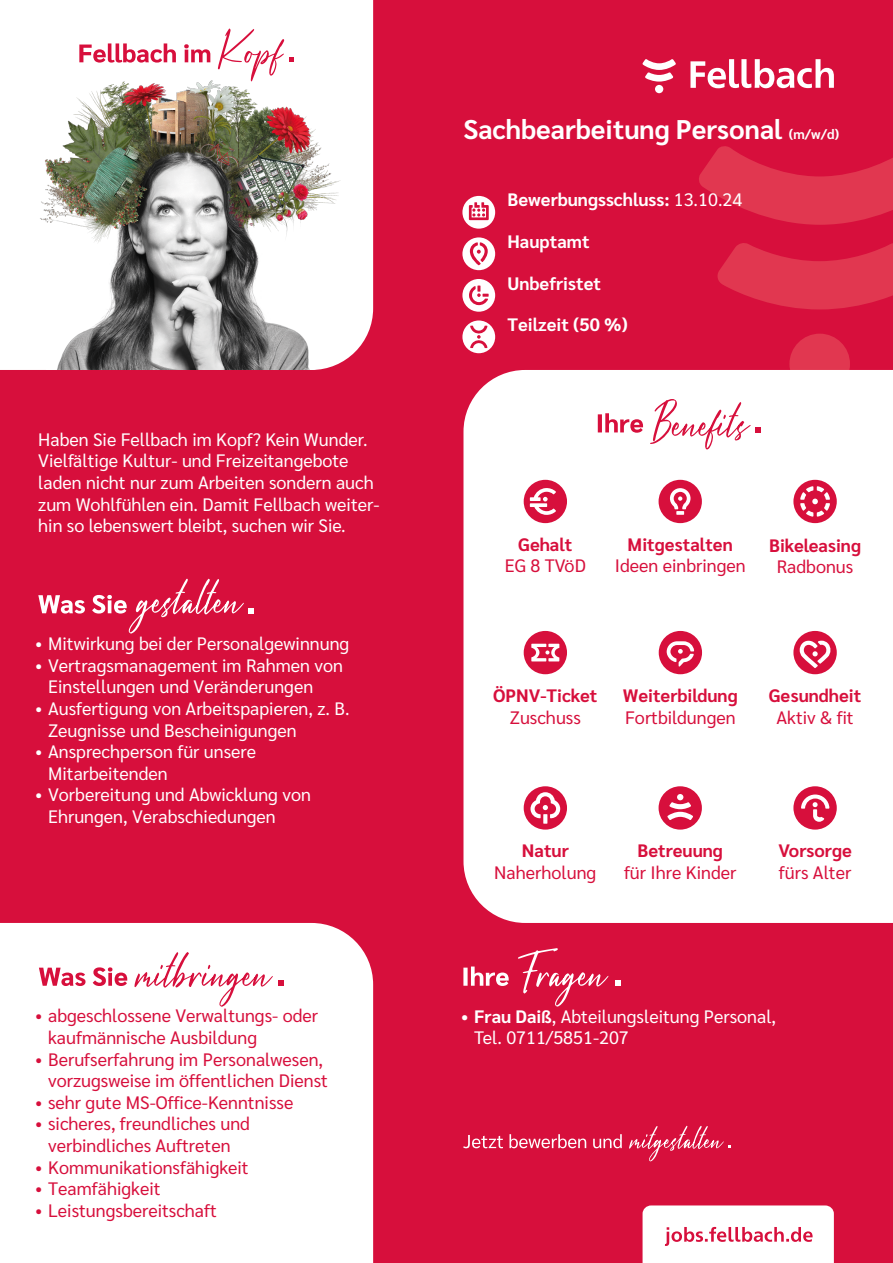
<style>
.page{position:relative;width:893px;height:1263px;background:#d70f3c}
.page>*{position:absolute;margin:0;border:0;box-sizing:border-box;transform-origin:0 0}
.t1{font:700 27px "Sarabun";color:#fff}
.t2{font:18px/21.6px "Sarabun";color:#fff}
.t3{font:18px/21.6px "Sarabun";color:#d70f3c}
.t4{font:700 18px "Sarabun";color:#d70f3c}
.t5{font:700 18px "Sarabun";color:#fff}
.s1{font-size:13.5px}
.s2{font-weight:400}
.s3{font-weight:700}
</style>
<div class="page">
<div style="left:789px;top:334px;width:61px;height:60px;background:#e13750;border-radius:50%"></div>
<svg style="left:717px;top:243px;width:176px;height:66px"></svg>
<svg style="left:699px;top:146px;width:194px;height:79px"></svg>
<div style="left:463px;top:370px;width:430px;height:553px;background:#fff"></div>
<div style="left:0;top:0;width:373px;height:370px;background:#fff"></div>
<div style="left:0;top:923px;width:373px;height:340px;background:#fff"></div>
<svg style="left:643px;top:1205px;width:191px;height:58px;background:#fbeaee"></svg>
<div style="left:793px;top:631px;width:44px;height:43px;background:#d70f3c;border-radius:50%"></div>
<svg style="left:800px;top:640px;width:31px;height:28px"></svg>
<div style="left:524px;top:480px;width:43px;height:43px;background:#d70f3c;border-radius:50%"></div>
<svg style="left:530px;top:488px;width:26px;height:27px"></svg>
<div style="left:659px;top:480px;width:43px;height:43px;background:#d70f3c;border-radius:50%"></div>
<svg style="left:670px;top:488px;width:20px;height:27px"></svg>
<div style="left:659px;top:631px;width:43px;height:43px;background:#d70f3c;border-radius:50%"></div>
<svg style="left:667px;top:641px;width:27px;height:26px"></svg>
<div style="left:524px;top:631px;width:43px;height:43px;background:#d70f3c;border-radius:50%"></div>
<svg style="left:531px;top:644px;width:28px;height:17px"></svg>
<div style="left:793px;top:786px;width:44px;height:44px;background:#d70f3c;border-radius:50%"></div>
<svg style="left:801px;top:794px;width:28px;height:28px"></svg>
<div style="left:793px;top:480px;width:44px;height:43px;background:#d70f3c;border-radius:50%"></div>
<svg style="left:800px;top:486px;width:30px;height:31px"></svg>
<div style="left:659px;top:786px;width:43px;height:44px;background:#d70f3c;border-radius:50%"></div>
<svg style="left:667px;top:794px;width:26px;height:26px"></svg>
<div style="left:524px;top:786px;width:43px;height:44px;background:#d70f3c;border-radius:50%"></div>
<svg style="left:543px;top:814px;width:4px;height:10px"></svg>
<svg style="left:530px;top:792px;width:30px;height:26px"></svg>
<img style="left:33px;top:73px;width:307px;height:297px">
<svg style="left:462px;top:196px;width:33px;height:33px"></svg>
<svg style="left:469px;top:202px;width:20px;height:18px"></svg>
<div style="left:462px;top:320px;width:33px;height:33px;background:#fff;border-radius:50%"></div>
<svg style="left:470px;top:326px;width:17px;height:22px"></svg>
<div style="left:462px;top:279px;width:33px;height:33px;background:#fff;border-radius:50%"></div>
<svg style="left:469px;top:286px;width:20px;height:19px"></svg>
<div style="left:462px;top:237px;width:33px;height:33px;background:#fff;border-radius:50%"></div>
<svg style="left:470px;top:242px;width:18px;height:23px"></svg>
<svg style="left:598px;top:413px;width:45px;height:20px"></svg>
<svg style="left:650px;top:399px;width:111px;height:51px;background:#f9dbe2"></svg>
<svg style="left:615px;top:980px;width:5px;height:6px"></svg>
<svg style="left:518px;top:948px;width:91px;height:58px"></svg>
<svg style="left:463px;top:966px;width:46px;height:20px"></svg>
<svg style="left:463px;top:1125px;width:267px;height:36px"></svg>
<svg style="left:79px;top:43px;width:131px;height:20px"></svg>
<svg style="left:218px;top:28px;width:76px;height:53px;background:#f9dfe5"></svg>
<svg style="left:134px;top:951px;width:149px;height:56px;background:#fae4e9"></svg>
<svg style="left:39px;top:967px;width:88px;height:19px"></svg>
<svg style="left:38px;top:578px;width:215px;height:55px"></svg>
<svg style="left:690px;top:59px;width:144px;height:29px"></svg>
<div style="left:655px;top:85px;width:8px;height:8px;background:#fff;border-radius:50%"></div>
<svg style="left:642px;top:59px;width:34px;height:23px"></svg>
<p class="t2" style="left:38px;top:429px;width:343px">Haben Sie Fellbach im Kopf? Kein Wunder.<br>Vielfältige Kultur- und Freizeitangebote laden nicht nur zum Arbeiten sondern auch zum Wohlfühlen ein. Damit Fellbach weiter&shy;hin so lebenswert bleibt, suchen wir Sie.</p>
<p class="t2" style="left:35px;top:633px;width:316px">• Mitwirkung bei der Personalgewinnung</p>
<p class="t2" style="left:48px;top:655px;width:296px;text-indent:-13px">• Vertragsmanagement im Rahmen von<br>Einstellungen und Veränderungen</p>
<p class="t2" style="left:48px;top:698px;width:303px;text-indent:-13px">• Ausfertigung von Arbeitspapieren, z. B.<br>Zeugnisse und Bescheinigungen</p>
<p class="t2" style="left:48px;top:741px;width:210px;text-indent:-13px">• Ansprechperson für unsere<br>Mitarbeitenden</p>
<p class="t2" style="left:48px;top:784px;width:264px;text-indent:-13px">• Vorbereitung und Abwicklung von<br>Ehrungen, Verabschiedungen</p>
<p class="t3" style="left:48px;top:1005px;width:271px;text-indent:-13px">• abgeschlossene Verwaltungs- oder kaufmännische Ausbildung</p>
<p class="t3" style="left:35px;top:1048px;width:294px;text-align:right">• Berufserfahrung im Personalwesen, vorzugsweise im öffentlichen Dienst</p>
<p class="t3" style="left:35px;top:1092px;width:259px">• sehr gute MS-Office-Kenntnisse</p>
<p class="t3" style="left:35px;top:1113px;width:216px;text-align:center">• sicheres, freundliches und verbindliches Auftreten</p>
<p class="t3" style="left:35px;top:1156px;width:215px">• Kommunikationsfähigkeit</p>
<p class="t3" style="left:35px;top:1178px;width:127px">• Teamfähigkeit</p>
<p class="t3" style="left:35px;top:1200px;width:183px">• Leistungsbereitschaft</p>
<h1 class="t1" style="left:463px;top:114px;width:377px">Sachbearbeitung Personal <span class="s1">(m/w/d)</span></h1>
<p class="t5" style="left:507px;top:190px;width:236px">Bewerbungsschluss: <span class="s2">13.10.24</span></p>
<p class="t5" style="left:507px;top:231px;width:84px">Hauptamt</p>
<p class="t5" style="left:507px;top:273px;width:95px">Unbefristet</p>
<p class="t5" style="left:507px;top:314px;width:122px">Teilzeit (50 %)</p>
<p class="t4" style="left:518px;top:534px;width:56px">Gehalt</p>
<p class="t3" style="left:505px;top:555px;width:83px">EG 8 TVöD</p>
<p class="t4" style="left:628px;top:534px;width:107px">Mitgestalten</p>
<p class="t3" style="left:615px;top:555px;width:132px">Ideen einbringen</p>
<p class="t4" style="left:769px;top:535px;width:93px">Bikeleasing</p>
<p class="t3" style="left:777px;top:556px;width:78px">Radbonus</p>
<p class="t4" style="left:493px;top:685px;width:106px">ÖPNV-Ticket</p>
<p class="t3" style="left:510px;top:707px;width:73px">Zuschuss</p>
<p class="t4" style="left:623px;top:685px;width:116px">Weiterbildung</p>
<p class="t3" style="left:625px;top:707px;width:112px">Fortbildungen</p>
<p class="t4" style="left:769px;top:685px;width:94px">Gesundheit</p>
<p class="t3" style="left:777px;top:707px;width:79px">Aktiv &amp; fit</p>
<p class="t4" style="left:522px;top:841px;width:48px">Natur</p>
<p class="t3" style="left:494px;top:862px;width:104px">Naherholung</p>
<p class="t4" style="left:637px;top:841px;width:87px">Betreuung</p>
<p class="t3" style="left:624px;top:862px;width:114px">für Ihre Kinder</p>
<p class="t4" style="left:778px;top:841px;width:75px">Vorsorge</p>
<p class="t3" style="left:779px;top:862px;width:74px">fürs Alter</p>
<p class="t2" style="left:474px;top:1006px;width:303px;text-indent:-13px"><span class="s3">• Frau Daiß</span>, Abteilungsleitung Personal,<br>Tel. 0711/5851-207</p>
</div>
